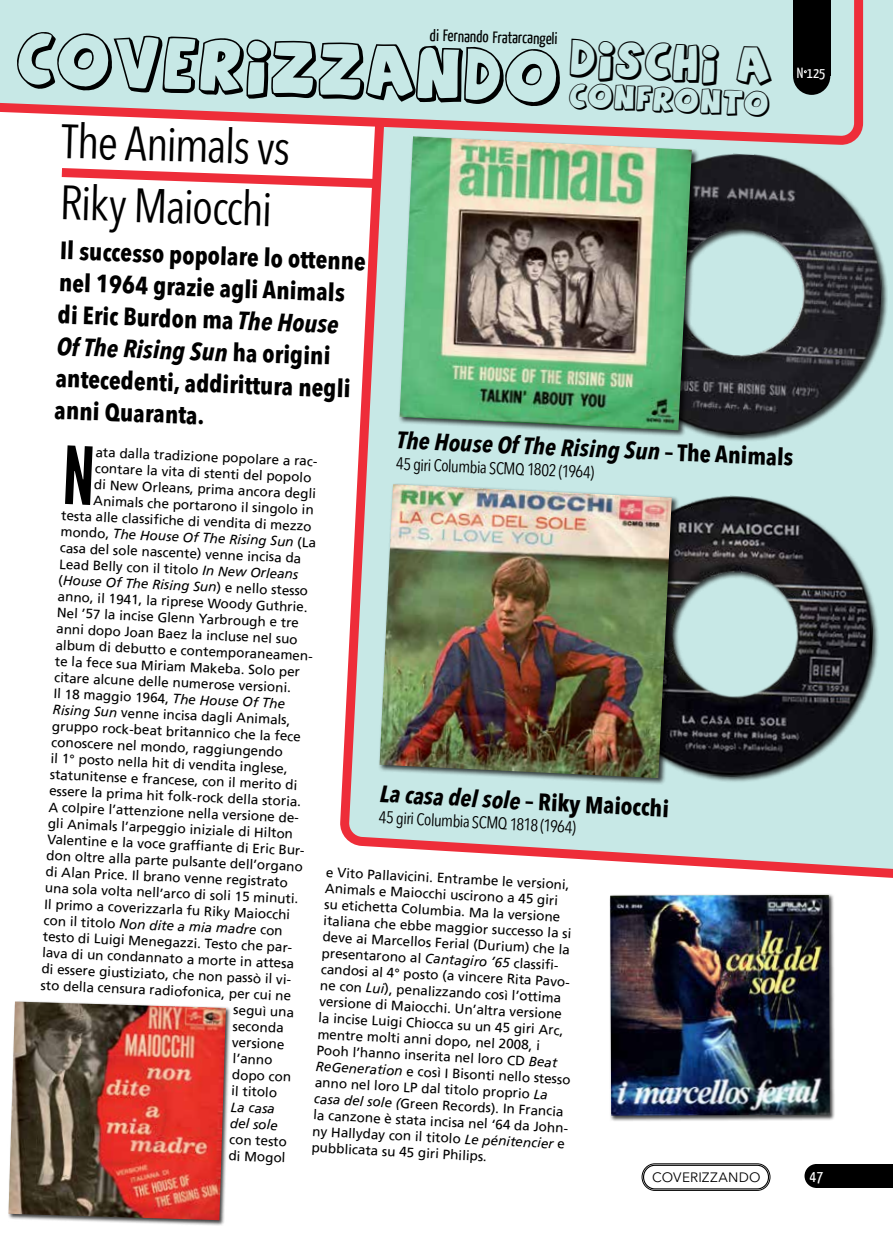
<style>
.page{position:relative;width:893px;height:1234px;background:#fff}
.page>*{position:absolute;margin:0;border:0;box-sizing:border-box;transform-origin:0 0}
.t1{font:condensed 47.7px/61.5px "Avenir Next LT Pro";color:#000}
.t2{font:35.25px "Agent Orange";color:#000101}
.t3{font:700 condensed 24.9px/32px "Avenir Next LT Pro";color:#000}
.t4{font:23.85px "Agent Orange";color:#000101}
.t5{font:italic 700 condensed 23.7px "Avenir Next LT Pro";color:#000}
.t6{font:condensed 16.95px "Avenir Next LT Pro";color:#000}
.t7{font:16.5px "Yanone Kaffeesatz";color:#000101}
.t8{font:16.5px "Yanone Kaffeesatz";color:#fff}
.t9{font:14.85px "Yanone Kaffeesatz";color:#fff}
.t10{font:13.5px/16.2px "Frutiger LT Std";color:#000}
.t11{font:italic 13.5px/16.2px "Frutiger LT Std";color:#000}
.t12{font:13.5px "Avenir Next LT Pro";letter-spacing:.015em;color:#000}
.s1{font-style:italic}
.s2{font-style:normal}
</style>
<div class="page">
<svg style="left:61px;top:168px;width:274px;height:19px"></svg>
<svg style="left:335px;top:0;width:558px;height:878px"></svg>
<svg style="left:0;top:0;width:868px;height:150px;background:#d2d6d6"></svg>
<div style="left:804px;top:1163px;width:24px;height:24px;background:#000;border-radius:50%"></div>
<div style="left:793px;top:58px;width:37px;height:37px;background:#000;border-radius:50%"></div>
<div style="left:793px;top:0;width:37px;height:75px;background:#000"></div>
<div style="left:816px;top:1163px;width:77px;height:24px;background:#000"></div>
<div style="left:642px;top:1163px;width:128px;height:27px;border:1px solid #000;border-radius:13px"></div>
<div style="left:643px;top:1164px;width:126px;height:25px;border:1px solid #000;border-radius:12px"></div>
<img style="left:595px;top:148px;width:292px;height:293px">
<img style="left:679px;top:489px;width:200px;height:294px">
<div style="left:398px;top:135px;width:301px;height:302px;background:#000;opacity:.75"></div>
<img style="left:400px;top:136px;width:292px;height:294px">
<div style="left:378px;top:483px;width:301px;height:302px;background:#000;opacity:.75"></div>
<img style="left:380px;top:484px;width:292px;height:294px">
<div style="left:7px;top:999px;width:224px;height:226px;background:#000;opacity:.75"></div>
<img style="left:9px;top:1001px;width:217px;height:218px">
<div style="left:609px;top:893px;width:227px;height:228px;background:#000;opacity:.75"></div>
<img style="left:610px;top:894px;width:220px;height:221px">
<svg style="left:16px;top:32px;width:544px;height:75px;background:#a6c0bf"></svg>
<h1 class="t1" style="left:63px;top:110px;width:230px;rotate:2deg">The Animals vs<br>Riky Maiocchi</h1>
<h3 class="t3" style="left:61px;top:234px;width:308px;rotate:2deg">Il successo popolare lo ottenne nel 1964 grazie agli Animals di Eric Burdon ma <span class="s1">The House<br>Of The Rising Sun</span> ha origini antecedenti, addirittura negli anni Quaranta.</h3>
<p class="t7" style="left:430px;top:25px;width:129px;rotate:1deg">di Fernando Fratarcangeli</p>
<h2 class="t2" style="left:572px;top:40px;width:203px;rotate:2deg">dischi a</h2>
<h3 class="t4" style="left:570px;top:84px;width:203px;rotate:2deg">confronto</h3>
<p class="t9" style="left:797px;top:64px;width:30px">N 125</p>
<h3 class="t5" style="left:397px;top:426px;width:398px;rotate:2deg">The House Of The Rising Sun <span class="s2">– The Animals</span></h3>
<p class="t10" style="left:96px;top:444px;width:226px;rotate:3deg">ata dalla tradizione popolare a rac-</p>
<p class="t10" style="left:95px;top:460px;width:218px;rotate:3deg">contare la vita di stenti del popolo</p>
<p class="t6" style="left:396px;top:454px;width:200px;rotate:2deg">45 giri Columbia SCMQ 1802 (1964)</p>
<p class="t10" style="left:95px;top:476px;width:224px;rotate:3deg">di New Orleans, prima ancora degli</p>
<p class="t10" style="left:94px;top:492px;width:222px;rotate:3deg">Animals che portarono il singolo in</p>
<p class="t10" style="left:62px;top:507px;width:252px;rotate:3deg">testa alle classifi che di vendita di mezzo</p>
<p class="t11" style="left:61px;top:523px;width:257px;rotate:3deg"><span class="s2">mondo,</span> The House Of The Rising Sun <span class="s2">(La</span></p>
<p class="t10" style="left:60px;top:539px;width:243px;rotate:3deg">casa del sole nascente) venne incisa da</p>
<p class="t10" style="left:60px;top:556px;width:241px;rotate:3deg">Lead Belly con il titolo <span class="s1">In New Orleans</span></p>
<p class="t11" style="left:59px;top:572px;width:251px;rotate:3deg"><span class="s2">(</span>House Of The Rising Sun<span class="s2">) e nello stesso</span></p>
<p class="t10" style="left:58px;top:588px;width:252px;rotate:3deg">anno, il 1941, la riprese Woody Guthrie.</p>
<p class="t10" style="left:58px;top:604px;width:244px;rotate:3deg">Nel ’57 la incise Glenn Yarbrough e tre</p>
<p class="t10" style="left:57px;top:620px;width:243px;rotate:3deg">anni dopo Joan Baez la incluse nel suo</p>
<p class="t10" style="left:56px;top:636px;width:261px;rotate:3deg">album di debutto e contemporaneamen-</p>
<p class="t10" style="left:55px;top:653px;width:247px;rotate:3deg">te la fece sua Miriam Makeba. Solo per</p>
<p class="t10" style="left:55px;top:669px;width:239px;rotate:3deg">citare alcune delle numerose versioni.</p>
<p class="t10" style="left:54px;top:686px;width:233px;rotate:3deg">Il 18 maggio 1964, <span class="s1">The House Of The</span></p>
<p class="t10" style="left:53px;top:701px;width:239px;rotate:3deg"><span class="s1">Rising Sun</span> venne incisa dagli Animals,</p>
<p class="t10" style="left:53px;top:717px;width:251px;rotate:3deg">gruppo rock-beat britannico che la fece</p>
<p class="t10" style="left:52px;top:734px;width:233px;rotate:3deg">conoscere nel mondo, raggiungendo</p>
<p class="t10" style="left:51px;top:750px;width:239px;rotate:3deg">il 1° posto nella hit di vendita inglese,</p>
<p class="t10" style="left:50px;top:766px;width:249px;rotate:3deg">statunitense e francese, con il merito di</p>
<p class="t10" style="left:50px;top:782px;width:254px;rotate:3deg">essere la prima hit folk-rock della storia.</p>
<h3 class="t5" style="left:381px;top:778px;width:291px;rotate:3deg">La casa del sole <span class="s2">– Riky Maiocchi</span></h3>
<p class="t10" style="left:49px;top:798px;width:254px;rotate:3deg">A colpire l’attenzione nella versione de-</p>
<p class="t6" style="left:379px;top:806px;width:199px;rotate:3deg">45 giri Columbia SCMQ 1818 (1964)</p>
<p class="t10" style="left:48px;top:815px;width:247px;rotate:3deg">gli Animals l’arpeggio iniziale di Hilton</p>
<p class="t10" style="left:48px;top:831px;width:261px;rotate:3deg">Valentine e la voce graffi ante di Eric Bur-</p>
<p class="t10" style="left:47px;top:847px;width:258px;rotate:3deg">don oltre alla parte pulsante dell’organo</p>
<p class="t10" style="left:46px;top:863px;width:244px;rotate:3deg">di Alan Price. Il brano venne registrato</p>
<p class="t10" style="left:46px;top:879px;width:255px;rotate:3deg">una sola volta nell’arco di soli 15 minuti.</p>
<p class="t10" style="left:326px;top:864px;width:257px;rotate:3deg">e Vito Pallavicini. Entrambe le versioni, Animals e Maiocchi uscirono a 45 giri<br>su etichetta Columbia. Ma la versione italiana che ebbe maggior successo la si deve ai Marcellos Ferial (Durium) che la presentarono al <span class="s1">Cantagiro ’65</span> classifi - candosi al 4° posto (a vincere Rita Pavo&shy;ne con <span class="s1">Lui</span>), penalizzando così l’ottima versione di Maiocchi. Un’altra versione la incise Luigi Chiocca su un 45 giri Arc, mentre molti anni dopo, nel 2008, i Pooh l’hanno inserita nel loro CD <span class="s1">Beat ReGeneration</span> e così I Bisonti nello stesso anno nel loro LP dal titolo proprio <span class="s1">La casa del sole (</span>Green Records). In Francia la canzone è stata incisa nel ‘64 da John&shy;ny Hallyday con il titolo <span class="s1">Le pénitencier</span> e pubblicata su 45 giri Philips.</p>
<p class="t10" style="left:45px;top:896px;width:248px;rotate:3deg">Il primo a coverizzarla fu Riky Maiocchi</p>
<p class="t11" style="left:44px;top:912px;width:241px;rotate:3deg"><span class="s2">con il titolo</span> Non dite a mia madre <span class="s2">con</span></p>
<p class="t10" style="left:43px;top:928px;width:253px;rotate:3deg">testo di Luigi Menegazzi. Testo che par-</p>
<p class="t10" style="left:43px;top:944px;width:254px;rotate:3deg">lava di un condannato a morte in attesa</p>
<p class="t10" style="left:42px;top:960px;width:254px;rotate:3deg">di essere giustiziato, che non passò il vi-</p>
<p class="t10" style="left:41px;top:976px;width:252px;rotate:3deg">sto della censura radiofonica, per cui ne</p>
<p class="t10" style="left:234px;top:1002px;width:62px;rotate:3deg">seguì una</p>
<p class="t10" style="left:233px;top:1018px;width:53px;rotate:3deg">seconda</p>
<p class="t10" style="left:232px;top:1034px;width:54px;rotate:3deg">versione</p>
<p class="t10" style="left:233px;top:1051px;width:41px;rotate:3deg">l’anno</p>
<p class="t10" style="left:233px;top:1067px;width:61px;rotate:3deg">dopo con</p>
<p class="t10" style="left:232px;top:1083px;width:47px;rotate:3deg">il titolo</p>
<p class="t11" style="left:231px;top:1099px;width:50px;rotate:3deg">La casa del sole</p>
<p class="t10" style="left:230px;top:1131px;width:59px;rotate:3deg">con testo di Mogol</p>
<p class="t12" style="left:652px;top:1168px;width:110px">COVERIZZANDO</p>
<p class="t8" style="left:810px;top:1164px;width:15px">47</p>
</div>
